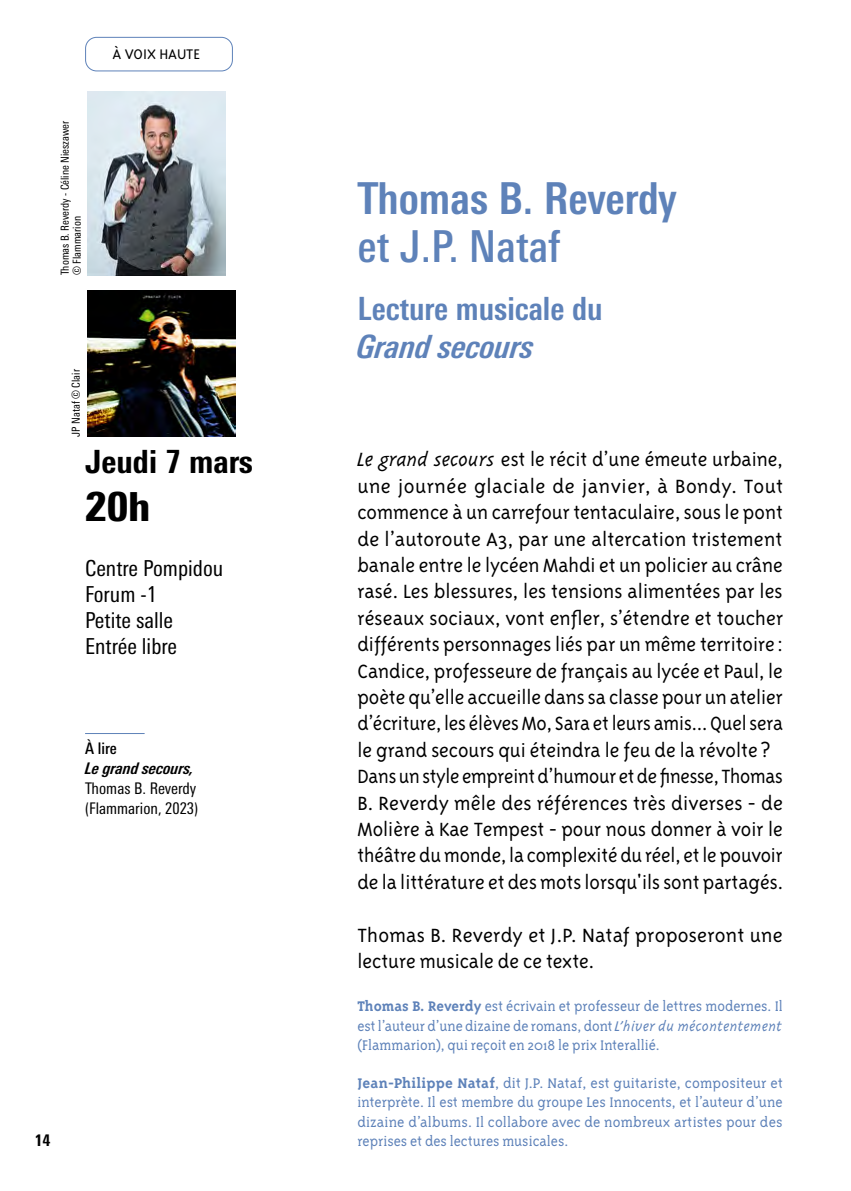
<style>
.page{position:relative;width:851px;height:1191px;background:#fff}
.page>*{position:absolute;margin:0;border:0;box-sizing:border-box;transform-origin:0 0}
.t1{font:700 condensed 44px "Univers Next Pro";color:#5e82b9}
.t2{font:500 condensed 44px "Univers Next Pro";color:#5e82b9}
.t3{font:900 condensed 40px "Univers Next Pro";color:#000}
.t4{font:700 condensed 32px "Univers Next Pro";color:#5e82b9}
.t5{font:italic 700 condensed 32px "Univers Next Pro";color:#5e82b9}
.t6{font:800 condensed 32px "Univers Next Pro";color:#000}
.t7{font:300 22px/26.4px "Triplex Sans OT";color:#000}
.t8{font:condensed 22px/26px "Univers Next Pro";color:#000}
.t9{font:300 16px/19.2px "Triplex Serif OT";color:#5e82b9;text-align:justify}
.t10{font:condensed 16px/20px "Univers Next Pro";color:#000}
.t11{font:italic 700 condensed 16px "Univers Next Pro";color:#000}
.t12{font:300 16px "Triplex Sans OT";color:#000;scale:1.06 1}
.t13{font:500 condensed 16px "Univers Next Pro";color:#000}
.t14{font:800 condensed 16px "Univers Next Pro";color:#000}
.t15{font:condensed 11px/12px "Univers Next Pro";color:#000}
.s1{font-family:"Triplex Italic OT"}
.s2{font-weight:700}
</style>
<div class="page">
<hr style="left:85px;top:733px;width:60px;height:1px;background:#5e82b9">
<div style="left:85px;top:37px;width:148px;height:34px;border:1px solid #5e82b9;border-radius:11px"></div>
<img style="left:87px;top:91px;width:139px;height:184px">
<img style="left:87px;top:290px;width:148px;height:146px">
<p class="t15" style="left:59px;top:275px;width:155px;rotate:-90deg">Thomas B. Reverdy - Céline Nieszawer © Flammarion</p>
<p class="t12" style="left:113px;top:46px;width:84px">À VOIX HAUTE</p>
<p class="t15" style="left:70px;top:436px;width:69px;rotate:-90deg">JP Nataf © Clair</p>
<h3 class="t6" style="left:85px;top:443px;width:169px">Jeudi 7 mars</h3>
<h2 class="t3" style="left:85px;top:483px;width:67px">20h</h2>
<p class="t8" style="left:85px;top:555px;width:140px">Centre Pompidou<br>Forum -1<br>Petite salle<br>Entrée libre</p>
<p class="t13" style="left:85px;top:739px;width:33px">À lire</p>
<p class="t11" style="left:85px;top:759px;width:110px">Le grand secours,</p>
<p class="t10" style="left:85px;top:778px;width:115px">Thomas B. Reverdy (Flammarion, 2023)</p>
<p class="t14" style="left:35px;top:1131px;width:17px">14</p>
<h1 class="t1" style="left:357px;top:172px;width:321px">Thomas B. Reverdy</h1>
<h1 class="t2" style="left:357px;top:220px;width:205px">et J.P. Nataf</h1>
<h3 class="t4" style="left:357px;top:290px;width:247px">Lecture musicale du</h3>
<h3 class="t5" style="left:357px;top:328px;width:178px">Grand secours</h3>
<p class="t7" style="left:357px;top:446px;width:427px"><span class="s1">Le grand secours</span> est le récit d’une émeute urbaine, une journée glaciale de janvier, à Bondy. Tout commence à un carrefour tentaculaire, sous le pont de l’autoroute A3, par une altercation tristement banale entre le lycéen Mahdi et un policier au crâne rasé. Les blessures, les tensions alimentées par les réseaux sociaux, vont enfler, s’étendre et toucher différents personnages liés par un même territoire :<br>Candice, professeure de français au lycée et Paul, le poète qu’elle accueille dans sa classe pour un atelier d’écriture, les élèves Mo, Sara et leurs amis… Quel sera le grand secours qui éteindra le feu de la révolte ?<br>Dans un style empreint d’humour et de finesse, Thomas B. Reverdy mêle des références très diverses - de Molière à Kae Tempest - pour nous donner à voir le théâtre du monde, la complexité du réel, et le pouvoir de la littérature et des mots lorsqu'ils sont partagés.</p>
<p class="t7" style="left:357px;top:922px;width:427px">Thomas B. Reverdy et J.P. Nataf proposeront une lecture musicale de ce texte.</p>
<p class="t9" style="left:357px;top:997px;width:427px"><span class="s2">Thomas B. Reverdy</span> est écrivain et professeur de lettres modernes. Il est l’auteur d’une dizaine de romans, dont <span class="s1">L’hiver du mécontentement </span>(Flammarion), qui reçoit en 2018 le prix Interallié.</p>
<p class="t9" style="left:357px;top:1073px;width:427px"><span class="s2">Jean-Philippe Nataf</span>, dit J.P. Nataf, est guitariste, compositeur et interprète. Il est membre du groupe Les Innocents, et l’auteur d’une dizaine d’albums. Il collabore avec de nombreux artistes pour des reprises et des lectures musicales.</p>
</div>
